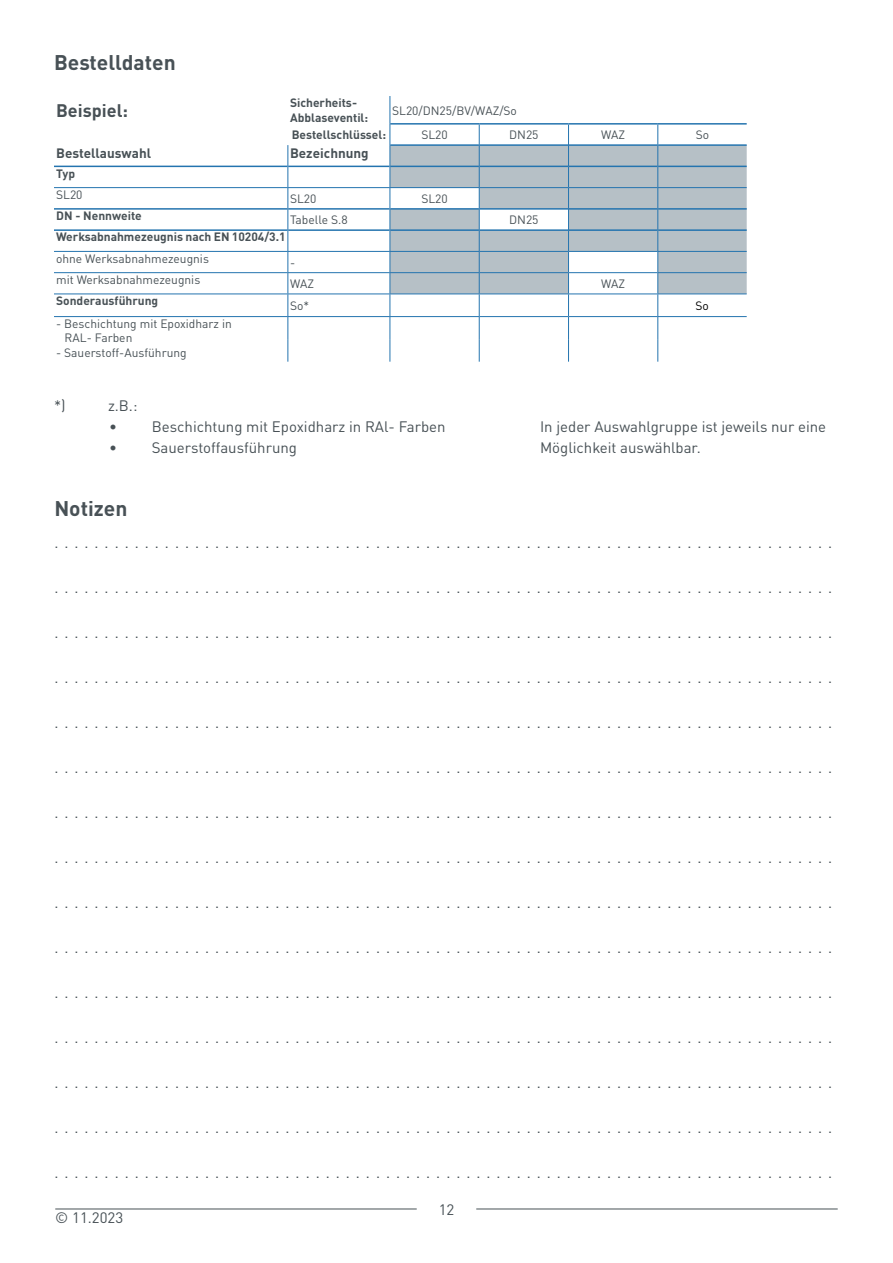
<style>
.page{position:relative;width:893px;height:1263px;background:#fff}
.page>*{position:absolute;margin:0;border:0;box-sizing:border-box;transform-origin:0 0}
.t1{font:700 21px "DIN Pro";color:#485156}
.t2{font:700 18px "DIN Pro";color:#485156}
.t3{font:15px "DIN Pro";color:#485156}
.t4{font:700 13.5px "DIN Pro";color:#485156}
.t5{font:12px/14.4px "DIN Pro";color:#485156}
.t6{font:700 12px/14.4px "DIN Pro";color:#485156}
.t7{font:12px "DIN Pro";color:#000}
</style>
<div class="page">
<hr style="left:55px;top:1209px;width:362px;height:1px;background:#485156">
<hr style="left:476px;top:1209px;width:362px;height:1px;background:#485156">
<svg style="left:391px;top:146px;width:356px;height:62px;background:#bac4ca"></svg>
<div style="left:390px;top:166px;width:89px;height:22px;background:#b6c0c6"></div>
<svg style="left:54px;top:210px;width:693px;height:152px"></svg>
<hr style="left:54px;top:187px;width:234px;height:1px;background:#2474af">
<hr style="left:288px;top:187px;width:102px;height:1px;background:#2474af">
<hr style="left:54px;top:251px;width:234px;height:1px;background:#2474af">
<hr style="left:288px;top:251px;width:102px;height:1px;background:#2474af">
<hr style="left:390px;top:251px;width:89px;height:1px;background:#2474af">
<hr style="left:479px;top:251px;width:89px;height:1px;background:#2474af">
<hr style="left:568px;top:251px;width:90px;height:1px;background:#2474af">
<hr style="left:54px;top:272px;width:234px;height:1px;background:#2474af">
<hr style="left:288px;top:272px;width:102px;height:1px;background:#2474af">
<hr style="left:390px;top:272px;width:89px;height:1px;background:#2474af">
<hr style="left:479px;top:272px;width:89px;height:1px;background:#2474af">
<hr style="left:568px;top:272px;width:90px;height:1px;background:#2474af">
<hr style="left:390px;top:123px;width:89px;height:2px;background:#2474af">
<hr style="left:479px;top:123px;width:89px;height:2px;background:#2474af">
<hr style="left:568px;top:123px;width:90px;height:2px;background:#2474af">
<hr style="left:658px;top:123px;width:89px;height:2px;background:#2474af">
<hr style="left:390px;top:144px;width:89px;height:2px;background:#2474af">
<hr style="left:480px;top:144px;width:88px;height:2px;background:#2474af">
<hr style="left:569px;top:144px;width:88px;height:2px;background:#2474af">
<hr style="left:658px;top:144px;width:89px;height:2px;background:#2474af">
<hr style="left:658px;top:251px;width:89px;height:1px;background:#2474af">
<hr style="left:658px;top:272px;width:89px;height:1px;background:#2474af">
<hr style="left:390px;top:187px;width:89px;height:1px;background:#2474af">
<hr style="left:479px;top:187px;width:89px;height:1px;background:#2474af">
<hr style="left:568px;top:187px;width:90px;height:1px;background:#2474af">
<hr style="left:658px;top:187px;width:89px;height:1px;background:#2474af">
<hr style="left:54px;top:166px;width:233px;height:1px;background:#2474af">
<hr style="left:288px;top:166px;width:102px;height:1px;background:#2474af">
<hr style="left:390px;top:166px;width:89px;height:1px;background:#2474af">
<hr style="left:480px;top:166px;width:88px;height:1px;background:#2474af">
<hr style="left:569px;top:166px;width:88px;height:1px;background:#2474af">
<hr style="left:658px;top:166px;width:89px;height:1px;background:#2474af">
<hr style="left:54px;top:208px;width:233px;height:2px;background:#2474af">
<hr style="left:288px;top:208px;width:102px;height:2px;background:#2474af">
<hr style="left:390px;top:208px;width:89px;height:2px;background:#2474af">
<hr style="left:480px;top:208px;width:88px;height:2px;background:#2474af">
<hr style="left:569px;top:208px;width:88px;height:2px;background:#2474af">
<hr style="left:658px;top:208px;width:89px;height:2px;background:#2474af">
<hr style="left:54px;top:229px;width:233px;height:2px;background:#2474af">
<hr style="left:288px;top:229px;width:102px;height:2px;background:#2474af">
<hr style="left:390px;top:229px;width:89px;height:2px;background:#2474af">
<hr style="left:480px;top:229px;width:88px;height:2px;background:#2474af">
<hr style="left:569px;top:229px;width:88px;height:2px;background:#2474af">
<hr style="left:658px;top:229px;width:89px;height:2px;background:#2474af">
<svg style="left:287px;top:145px;width:1px;height:217px"></svg>
<svg style="left:390px;top:96px;width:1px;height:266px"></svg>
<svg style="left:479px;top:125px;width:1px;height:237px"></svg>
<svg style="left:568px;top:125px;width:1px;height:237px"></svg>
<svg style="left:657px;top:125px;width:1px;height:237px"></svg>
<hr style="left:54px;top:294px;width:234px;height:1px;background:#2474af">
<hr style="left:288px;top:294px;width:102px;height:1px;background:#2474af">
<hr style="left:54px;top:316px;width:234px;height:1px;background:#2474af">
<hr style="left:288px;top:316px;width:102px;height:1px;background:#2474af">
<hr style="left:390px;top:294px;width:89px;height:1px;background:#2474af">
<hr style="left:479px;top:294px;width:89px;height:1px;background:#2474af">
<hr style="left:568px;top:294px;width:90px;height:1px;background:#2474af">
<hr style="left:658px;top:294px;width:89px;height:1px;background:#2474af">
<hr style="left:390px;top:316px;width:89px;height:1px;background:#2474af">
<hr style="left:479px;top:316px;width:89px;height:1px;background:#2474af">
<hr style="left:568px;top:316px;width:90px;height:1px;background:#2474af">
<hr style="left:658px;top:316px;width:89px;height:1px;background:#2474af">
<h1 class="t1" style="left:54px;top:45px;width:123px">Bestelldaten</h1>
<p class="t2" style="left:56px;top:95px;width:73px">Beispiel:</p>
<p class="t6" style="left:290px;top:94px;width:80px">Sicherheits-<br>Abblaseventil:</p>
<p class="t5" style="left:392px;top:102px;width:126px">SL20/DN25/BV/WAZ/So</p>
<p class="t6" style="left:292px;top:126px;width:96px">Bestellschlüssel:</p>
<p class="t5" style="left:421px;top:126px;width:28px">SL20</p>
<p class="t5" style="left:509px;top:126px;width:31px">DN25</p>
<p class="t5" style="left:601px;top:126px;width:26px">WAZ</p>
<p class="t5" style="left:696px;top:126px;width:15px">So</p>
<p class="t4" style="left:56px;top:141px;width:96px">Bestellauswahl</p>
<p class="t4" style="left:290px;top:141px;width:80px">Bezeichnung</p>
<p class="t6" style="left:56px;top:165px;width:21px">Typ</p>
<p class="t5" style="left:56px;top:186px;width:28px">SL20</p>
<p class="t5" style="left:290px;top:190px;width:28px">SL20</p>
<p class="t5" style="left:421px;top:190px;width:28px">SL20</p>
<p class="t6" style="left:56px;top:207px;width:87px">DN - Nennweite</p>
<p class="t5" style="left:290px;top:211px;width:59px">Tabelle S.8</p>
<p class="t5" style="left:509px;top:211px;width:31px">DN25</p>
<p class="t6" style="left:56px;top:228px;width:231px">Werksabnahmezeugnis nach EN 10204/3.1</p>
<p class="t5" style="left:56px;top:250px;width:154px">ohne Werksabnahmezeugnis</p>
<p class="t5" style="left:290px;top:254px;width:7px">-</p>
<p class="t5" style="left:56px;top:271px;width:146px">mit Werksabnahmezeugnis</p>
<p class="t5" style="left:290px;top:275px;width:26px">WAZ</p>
<p class="t5" style="left:601px;top:275px;width:26px">WAZ</p>
<p class="t6" style="left:56px;top:292px;width:104px">Sonderausführung</p>
<p class="t5" style="left:290px;top:297px;width:21px">So*</p>
<p class="t7" style="left:695px;top:296px;width:15px">So</p>
<p class="t5" style="left:65px;top:315px;width:169px;text-indent:-9px">- Beschichtung mit Epoxidharz in<br>RAL- Farben</p>
<p class="t5" style="left:56px;top:344px;width:132px">- Sauerstoff-Ausführung</p>
<p class="t3" style="left:54px;top:394px;width:13px">*)</p>
<p class="t3" style="left:108px;top:394px;width:31px">z.B.:</p>
<p class="t3" style="left:109px;top:415px;width:338px">• Beschichtung mit Epoxidharz in RAl- Farben</p>
<p class="t3" style="left:540px;top:415px;width:288px">In jeder Auswahlgruppe ist jeweils nur eine</p>
<p class="t3" style="left:109px;top:436px;width:189px">• Sauerstoffausführung</p>
<p class="t3" style="left:540px;top:436px;width:162px">Möglichkeit auswählbar.</p>
<h1 class="t1" style="left:54px;top:490px;width:75px">Notizen</h1>
<p class="t3" style="left:54px;top:531px;width:779px">..............................................................................</p>
<p class="t3" style="left:54px;top:576px;width:779px">..............................................................................</p>
<p class="t3" style="left:54px;top:621px;width:779px">..............................................................................</p>
<p class="t3" style="left:54px;top:666px;width:779px">..............................................................................</p>
<p class="t3" style="left:54px;top:711px;width:779px">..............................................................................</p>
<p class="t3" style="left:54px;top:756px;width:779px">..............................................................................</p>
<p class="t3" style="left:54px;top:801px;width:779px">..............................................................................</p>
<p class="t3" style="left:54px;top:846px;width:779px">..............................................................................</p>
<p class="t3" style="left:54px;top:891px;width:779px">..............................................................................</p>
<p class="t3" style="left:54px;top:936px;width:779px">..............................................................................</p>
<p class="t3" style="left:54px;top:981px;width:779px">..............................................................................</p>
<p class="t3" style="left:54px;top:1026px;width:779px">..............................................................................</p>
<p class="t3" style="left:54px;top:1071px;width:779px">..............................................................................</p>
<p class="t3" style="left:54px;top:1116px;width:779px">..............................................................................</p>
<p class="t3" style="left:54px;top:1161px;width:779px">..............................................................................</p>
<p class="t3" style="left:55px;top:1206px;width:69px">© 11.2023</p>
<p class="t3" style="left:439px;top:1197px;width:17px">12</p>
</div>
